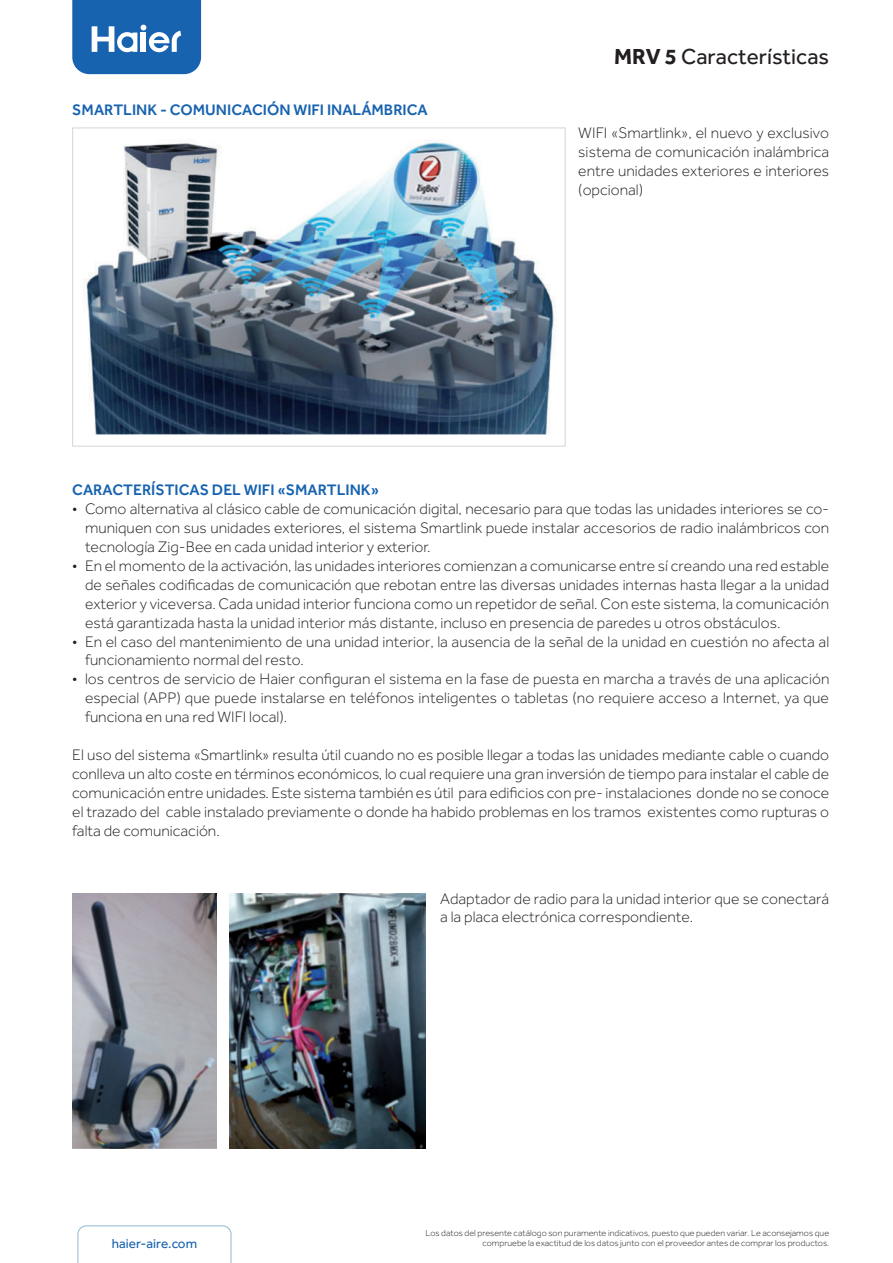
<style>
.page{position:relative;width:893px;height:1263px;background:#fff}
.page>*{position:absolute;margin:0;border:0;box-sizing:border-box;transform-origin:0 0}
.t1{font:22.5px "Effra";color:#231f20}
.t2{font:300 15.75px/18.9px "Effra";color:#231f20;text-align:justify}
.t3{font:500 15.75px "Effra";color:#1863b0}
.t4{font:13.5px "Effra";color:#1863b0}
.t5{font:300 9px "Effra";color:#231f20}
.s1{font-weight:700}
</style>
<div class="page">
<svg style="left:77px;top:1225px;width:155px;height:38px"></svg>
<svg style="left:72px;top:0;width:129px;height:74px;background:#3577ba"></svg>
<img style="left:83px;top:140px;width:473px;height:294px">
<div style="left:72px;top:128px;width:494px;height:318px;border:1px solid #d2d5d8"></div>
<img style="left:72px;top:893px;width:145px;height:255px">
<img style="left:230px;top:893px;width:195px;height:255px">
<p class="t3" style="left:72px;top:101px;width:357px">SMARTLINK - COMUNICACIÓN WIFI INALÁMBRICA</p>
<h1 class="t1" style="left:614px;top:44px;width:217px"><span class="s1">MRV 5</span> Características</h1>
<p class="t2" style="left:578px;top:123px;width:252px">WIFI «Smartlink», el nuevo y exclusivo sistema de comunicación inalámbrica entre unidades exteriores e interiores (opcional)</p>
<p class="t3" style="left:72px;top:481px;width:308px">CARACTERÍSTICAS DEL WIFI «SMARTLINK»</p>
<p class="t2" style="left:85px;top:499px;width:746px;text-indent:-13px">• Como alternativa al clásico cable de comunicación digital, necesario para que todas las unidades interiores se co&shy;muniquen con sus unidades exteriores, el sistema Smartlink puede instalar accesorios de radio inalámbricos con tecnología Zig-Bee en cada unidad interior y exterior.</p>
<p class="t2" style="left:85px;top:556px;width:746px;text-indent:-13px">• En el momento de la activación, las unidades interiores comienzan a comunicarse entre sí creando una red estable de señales codificadas de comunicación que rebotan entre las diversas unidades internas hasta llegar a la unidad exterior y viceversa. Cada unidad interior funciona como un repetidor de señal. Con este sistema, la comunicación está garantizada hasta la unidad interior más distante, incluso en presencia de paredes u otros obstáculos.</p>
<p class="t2" style="left:85px;top:632px;width:746px;text-indent:-13px">• En el caso del mantenimiento de una unidad interior, la ausencia de la señal de la unidad en cuestión no afecta al funcionamiento normal del resto.</p>
<p class="t2" style="left:85px;top:669px;width:746px;text-indent:-13px">• los centros de servicio de Haier configuran el sistema en la fase de puesta en marcha a través de una aplicación especial (APP) que puede instalarse en teléfonos inteligentes o tabletas (no requiere acceso a Internet, ya que funciona en una red WIFI local).</p>
<p class="t2" style="left:72px;top:745px;width:758px">El uso del sistema «Smartlink» resulta útil cuando no es posible llegar a todas las unidades mediante cable o cuando conlleva un alto coste en términos económicos, lo cual requiere una gran inversión de tiempo para instalar el cable de comunicación entre unidades. Este sistema también es útil para edificios con pre- instalaciones donde no se conoce el trazado del cable instalado previamente o donde ha habido problemas en los tramos existentes como rupturas o falta de comunicación.</p>
<p class="t2" style="left:440px;top:889px;width:391px">Adaptador de radio para la unidad interior que se conectará a la placa electrónica correspondiente.</p>
<p class="t5" style="left:425px;top:1228px;width:405px">Los datos del presente catálogo son puramente indicativos, puesto que pueden variar. Le aconsejamos que</p>
<p class="t4" style="left:112px;top:1236px;width:87px">haier-aire.com</p>
<p class="t5" style="left:482px;top:1238px;width:348px">compruebe la exactitud de los datos junto con el proveedor antes de comprar los productos.</p>
</div>
